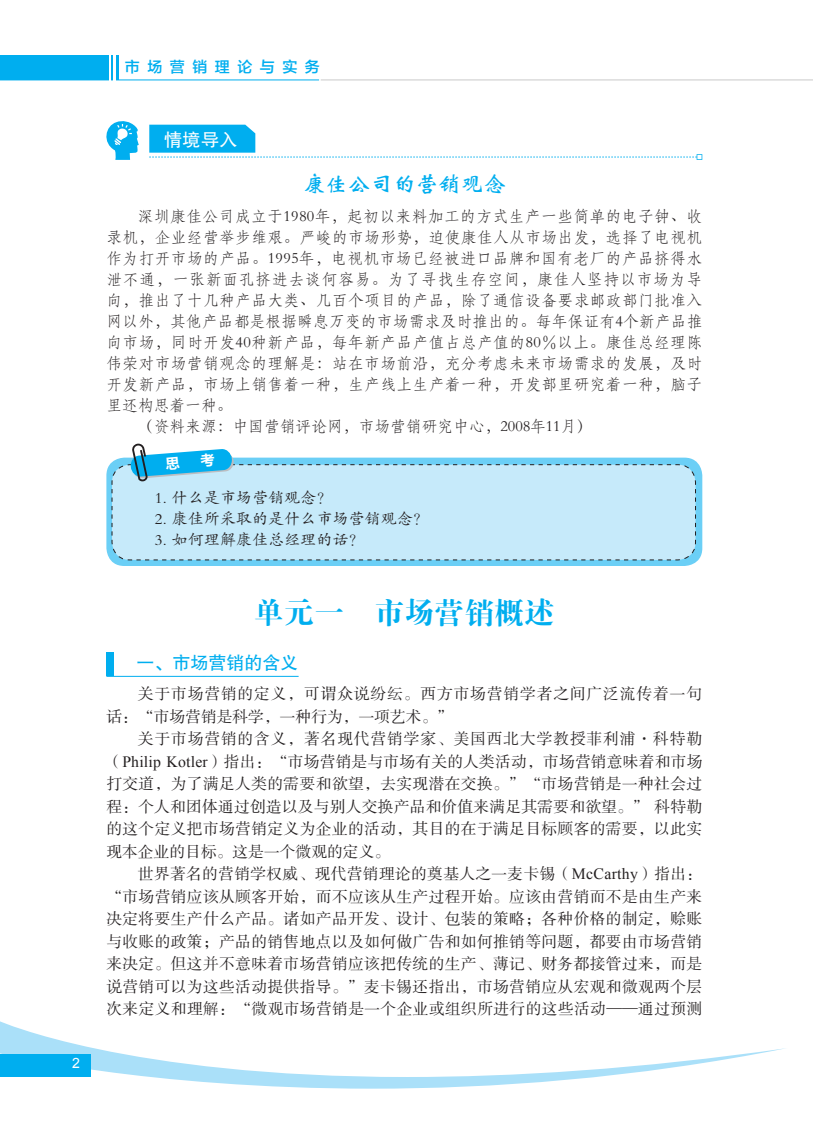
<style>
.page{position:relative;width:813px;height:1132px;background:#fff}
.page>*{position:absolute;margin:0;border:0;box-sizing:border-box;transform-origin:0 0}
.t1{font:30px "FZDBSK GBK1 0";color:#00aeef}
.t2{font:22.5px "FZWBK GBK1 0";color:#00aeef}
.t3{font:18px "FZHTK GBK1 0";color:#00aeef}
.t4{font:18px "FZHTK GBK1 0";color:#fff}
.t5{font:15.75px/22.5px "FZSSK GBK1 0";letter-spacing:.02em;color:#231f20;text-align:justify}
.t6{font:15.75px "ST Fangsong";letter-spacing:.02em;color:#231f20}
.t7{font:15.75px/22.5px "FZSSK GBK1 0";letter-spacing:.055em;color:#231f20}
.t8{font:15.75px "FZKTK GBK1 0";letter-spacing:.02em;color:#231f20}
.t9{font:15.75px "ST Fangsong";color:#231f20}
.t10{font:15.75px "ST Fangsong";letter-spacing:.05em;color:#231f20}
.t11{font:15px "FZLTZHK GBK1 0";letter-spacing:.5em;color:#00aeef}
.t12{font:14.1px "Arial";color:#fff}
.s1{font-family:"Times New Roman"}
</style>
<div class="page">
<svg style="left:0;top:1021px;width:785px;height:67px"></svg>
<div style="left:0;top:1053px;width:91px;height:23px;background:#00aeef"></div>
<hr style="left:0;top:79px;width:319px;height:1px;background:#00aeef">
<div style="left:0;top:55px;width:118px;height:25px;background:#00aeef"></div>
<hr style="left:113px;top:55px;width:2px;height:26px;background:#fff">
<hr style="left:109px;top:55px;width:2px;height:26px;background:#fff">
<svg style="left:799px;top:79px;width:13px;height:1px"></svg>
<hr style="left:320px;top:79px;width:479px;height:1px;background:#231f20">
<svg style="left:106px;top:121px;width:33px;height:39px"></svg>
<svg style="left:149px;top:125px;width:553px;height:35px"></svg>
<div style="left:106px;top:457px;width:596px;height:109px;background:#6bcff6;border-radius:18px"></div>
<div style="left:111px;top:464px;width:585px;height:96px;background:#c6eafa"></div>
<hr style="left:106px;top:675px;width:192px;height:1px;background:#00aeef">
<div style="left:106px;top:652px;width:8px;height:24px;background:#00aeef"></div>
<svg style="left:130px;top:443px;width:540px;height:38px"></svg>
<p class="t12" style="left:72px;top:1053px;width:9px">2</p>
<p class="t11" style="left:125px;top:59px;width:196px">市场营销理论与实务</p>
<p class="t4" style="left:164px;top:129px;width:75px">情境导入</p>
<h2 class="t2" style="left:303px;top:172px;width:204px">康佳公司的营销观念</h2>
<p class="t6" style="left:138px;top:205px;width:565px">深圳康佳公司成立于1980年，起初以来料加工的方式生产一些简单的电子钟、收</p>
<p class="t6" style="left:106px;top:226px;width:597px">录机，企业经营举步维艰。严峻的市场形势，迫使康佳人从市场出发，选择了电视机</p>
<p class="t6" style="left:106px;top:247px;width:597px">作为打开市场的产品。1995年，电视机市场已经被进口品牌和国有老厂的产品挤得水</p>
<p class="t10" style="left:106px;top:268px;width:597px">泄不通，一张新面孔挤进去谈何容易。为了寻找生存空间，康佳人坚持以市场为导</p>
<p class="t6" style="left:106px;top:289px;width:597px">向，推出了十几种产品大类、几百个项目的产品，除了通信设备要求邮政部门批准入</p>
<p class="t6" style="left:106px;top:310px;width:597px">网以外，其他产品都是根据瞬息万变的市场需求及时推出的。每年保证有4个新产品推</p>
<p class="t6" style="left:106px;top:331px;width:597px">向市场，同时开发40种新产品，每年新产品产值占总产值的80％以上。康佳总经理陈</p>
<p class="t6" style="left:106px;top:352px;width:597px">伟荣对市场营销观念的理解是：站在市场前沿，充分考虑未来市场需求的发展，及时</p>
<p class="t6" style="left:106px;top:373px;width:597px">开发新产品，市场上销售着一种，生产线上生产着一种，开发部里研究着一种，脑子</p>
<p class="t9" style="left:106px;top:394px;width:127px">里还构思着一种。</p>
<p class="t9" style="left:138px;top:415px;width:455px">（资料来源：中国营销评论网，市场营销研究中心，2008年11月）</p>
<p class="t8" style="left:155px;top:489px;width:179px">1. 什么是市场营销观念？</p>
<p class="t8" style="left:155px;top:510px;width:275px">2. 康佳所采取的是什么市场营销观念？</p>
<p class="t8" style="left:155px;top:531px;width:211px">3. 如何理解康佳总经理的话？</p>
<h1 class="t1" style="left:254px;top:597px;width:302px">单元一 市场营销概述</h1>
<p class="t3" style="left:136px;top:652px;width:163px">一、市场营销的含义</p>
<p class="t7" style="left:106px;top:683px;width:597px;text-indent:32px">关于市场营销的定义，可谓众说纷纭。西方市场营销学者之间广泛流传着一句话：“市场营销是科学，一种行为，一项艺术。”</p>
<p class="t5" style="left:106px;top:728px;width:597px;text-indent:32px">关于市场营销的含义，著名现代营销学家、美国西北大学教授菲利浦·科特勒（<span class="s1">Philip Kotler</span>）指出：“市场营销是与市场有关的人类活动，市场营销意味着和市场打交道，为了满足人类的需要和欲望，去实现潜在交换。”“市场营销是一种社会过程：个人和团体通过创造以及与别人交换产品和价值来满足其需要和欲望。” 科特勒的这个定义把市场营销定义为企业的活动，其目的在于满足目标顾客的需要，以此实现本企业的目标。这是一个微观的定义。</p>
<p class="t5" style="left:106px;top:863px;width:597px;text-indent:32px">世界著名的营销学权威、现代营销理论的奠基人之一麦卡锡（<span class="s1">McCarthy</span>）指出：“市场营销应该从顾客开始，而不应该从生产过程开始。应该由营销而不是由生产来决定将要生产什么产品。诸如产品开发、设计、包装的策略；各种价格的制定，赊账与收账的政策；产品的销售地点以及如何做广告和如何推销等问题，都要由市场营销来决定。但这并不意味着市场营销应该把传统的生产、薄记、财务都接管过来，而是说营销可以为这些活动提供指导。”麦卡锡还指出，市场营销应从宏观和微观两个层次来定义和理解：“微观市场营销是一个企业或组织所进行的这些活动——通过预测</p>
</div>
